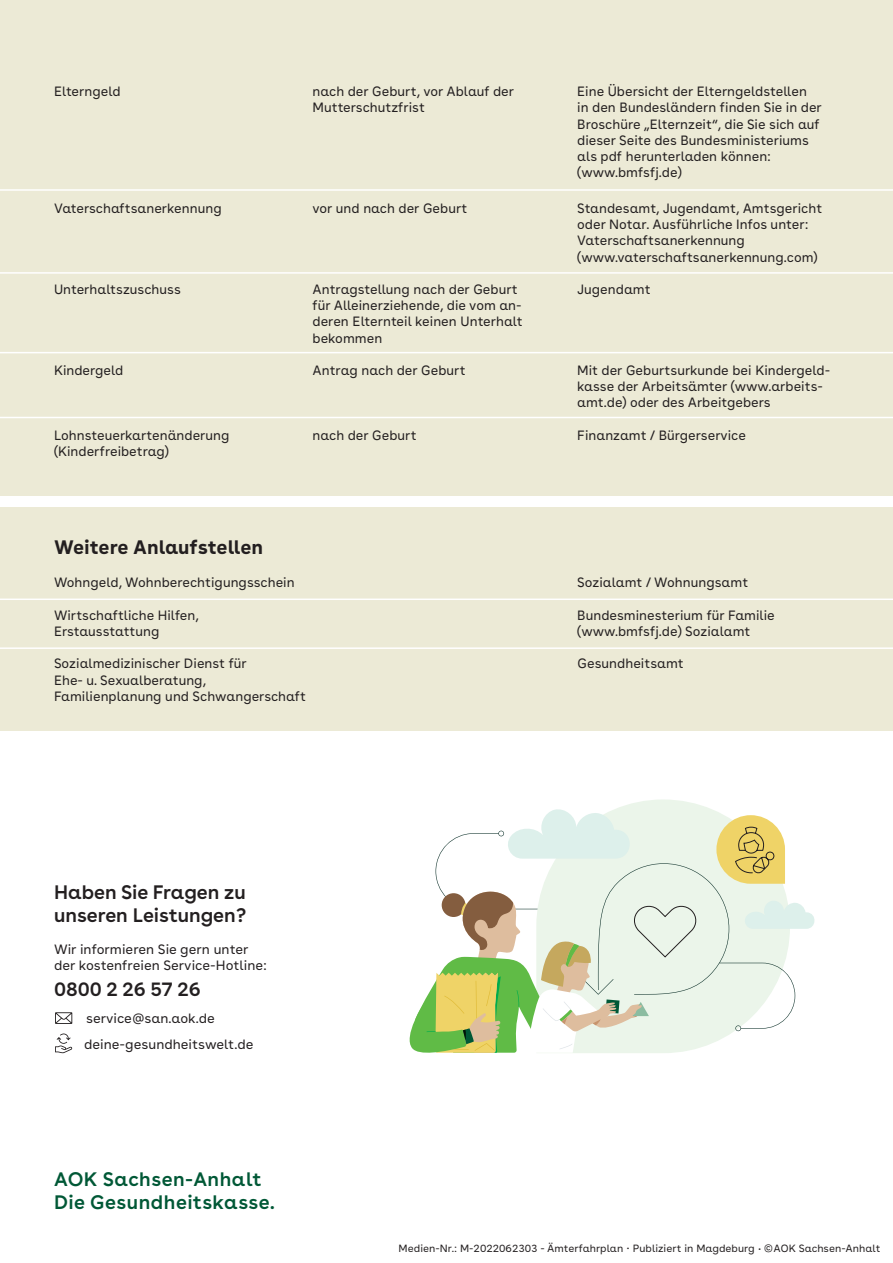
<style>
.page{position:relative;width:893px;height:1263px;background:#fff}
.page>*{position:absolute;margin:0;border:0;box-sizing:border-box;transform-origin:0 0}
.t1{font:600 19.5px/23.4px "AOK Buenos Aires";color:#231f20}
.t2{font:600 19.5px/23.4px "AOK Buenos Aires";letter-spacing:.025em;color:#005836}
.t3{font:700 19.5px "AOK Buenos Aires Text";color:#231f20}
.t4{font:13.5px/16.2px "AOK Buenos Aires Text";color:#231f20}
.t5{font:10.5px "AOK Buenos Aires Text";color:#231f20}
</style>
<div class="page">
<div style="left:0;top:507px;width:893px;height:223px;background:#ecead6"></div>
<div style="left:0;top:0;width:893px;height:495px;background:#ecead6"></div>
<hr style="left:0;top:272px;width:893px;height:2px;background:#fff">
<hr style="left:0;top:189px;width:893px;height:2px;background:#fff">
<hr style="left:0;top:647px;width:893px;height:2px;background:#fff">
<hr style="left:0;top:598px;width:893px;height:2px;background:#fff">
<hr style="left:0;top:352px;width:893px;height:1px;background:#fff">
<hr style="left:0;top:417px;width:893px;height:1px;background:#fff">
<svg style="left:621px;top:799px;width:84px;height:8px"></svg>
<svg style="left:409px;top:807px;width:406px;height:246px"></svg>
<svg style="left:55px;top:1033px;width:17px;height:20px"></svg>
<svg style="left:55px;top:1012px;width:17px;height:12px"></svg>
<p class="t4" style="left:54px;top:82px;width:68px">Elterngeld</p>
<p class="t4" style="left:54px;top:199px;width:169px">Vaterschaftsanerkennung</p>
<p class="t4" style="left:54px;top:280px;width:128px">Unterhaltszuschuss</p>
<p class="t4" style="left:54px;top:361px;width:71px">Kindergeld</p>
<p class="t4" style="left:54px;top:426px;width:177px">Lohnsteuerkartenänderung (Kinderfreibetrag)</p>
<h1 class="t3" style="left:54px;top:530px;width:211px">Weitere Anlaufstellen</h1>
<p class="t4" style="left:313px;top:82px;width:203px">nach der Geburt, vor Ablauf der<br>Mutterschutzfrist</p>
<p class="t4" style="left:313px;top:199px;width:156px">vor und nach der Geburt</p>
<p class="t4" style="left:313px;top:280px;width:212px">Antragstellung nach der Geburt für Alleinerziehende, die vom an&shy;deren Elternteil keinen Unterhalt bekommen</p>
<p class="t4" style="left:313px;top:361px;width:155px">Antrag nach der Geburt</p>
<p class="t4" style="left:313px;top:426px;width:106px">nach der Geburt</p>
<p class="t4" style="left:54px;top:573px;width:242px">Wohngeld, Wohnberechtigungsschein</p>
<p class="t4" style="left:54px;top:606px;width:146px">Wirtschaftliche Hilfen,<br>Erstausstattung</p>
<p class="t4" style="left:54px;top:654px;width:253px">Sozialmedizinischer Dienst für<br>Ehe- u. Sexualberatung,<br>Familienplanung und Schwangerschaft</p>
<p class="t4" style="left:577px;top:82px;width:246px">Eine Übersicht der Elterngeldstellen<br>in den Bundesländern finden Sie in der Broschüre „Elternzeit“, die Sie sich auf dieser Seite des Bundesministeriums als pdf herunterladen können: (www.bmfsfj.de)</p>
<p class="t4" style="left:577px;top:199px;width:247px">Standesamt, Jugendamt, Amtsgericht oder Notar. Ausführliche Infos unter:<br>Vaterschaftsanerkennung (www.vaterschaftsanerkennung.com)</p>
<p class="t4" style="left:577px;top:280px;width:75px">Jugendamt</p>
<p class="t4" style="left:577px;top:361px;width:255px">Mit der Geburtsurkunde bei Kindergeld&shy;kasse der Arbeitsämter (www.arbeits&shy;amt.de) oder des Arbeitgebers</p>
<p class="t4" style="left:577px;top:426px;width:170px">Finanzamt / Bürgerservice</p>
<p class="t4" style="left:577px;top:573px;width:172px">Sozialamt / Wohnungsamt</p>
<p class="t4" style="left:577px;top:606px;width:199px">Bundesminesterium für Familie (www.bmfsfj.de) Sozialamt</p>
<p class="t4" style="left:577px;top:654px;width:108px">Gesundheitsamt</p>
<h1 class="t1" style="left:54px;top:878px;width:194px">Haben Sie Fragen zu unseren Leistungen?</h1>
<p class="t4" style="left:54px;top:940px;width:215px">Wir informieren Sie gern unter der kostenfreien Service-Hotline:</p>
<h1 class="t1" style="left:54px;top:975px;width:148px">0800 2 26 57 26</h1>
<p class="t4" style="left:84px;top:1003px;width:171px;line-height:26.8px">service@san.aok.de deine-gesundheitswelt.de</p>
<h1 class="t2" style="left:54px;top:1165px;width:222px">AOK Sachsen-Anhalt<br>Die Gesundheitskasse.</h1>
<p class="t5" style="left:399px;top:1239px;width:483px">Medien-Nr.: M-2022062303 - Ämterfahrplan · Publiziert in Magdeburg • ©AOK Sachsen-Anhalt</p>
</div>
